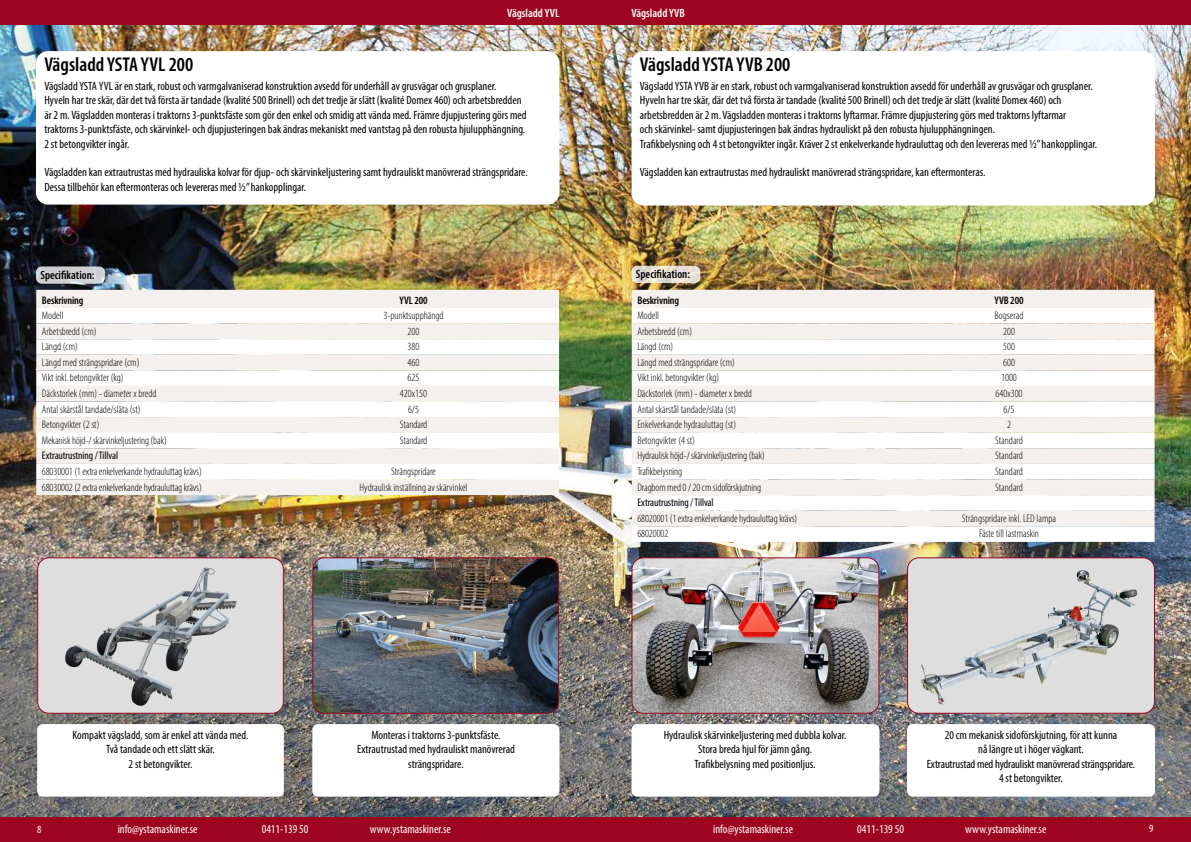
<style>
.page{position:relative;width:1191px;height:842px;background:#fff}
.page>*{position:absolute;margin:0;border:0;box-sizing:border-box;transform-origin:0 0}
.t1{font:600 condensed 20px "Myriad Pro";color:#000}
.t2{font:condensed 12px/14.4px "Myriad Pro";color:#000;text-align:center}
.t3{font:condensed 12px "Myriad Pro";color:#fff}
.t4{font:600 condensed 12px "Myriad Pro";color:#000}
.t5{font:600 condensed 12px "Myriad Pro";color:#fff}
.t6{font:300 condensed 11px "Myriad Pro";color:#000}
.t7{font:condensed 11px "Myriad Pro";letter-spacing:-.01em;color:#000}
.t8{font:600 condensed 11px "Myriad Pro";letter-spacing:-.01em;color:#000}
.t9{font:condensed 11px "Myriad Pro";color:#fff}
</style>
<div class="page">
<div style="left:0;top:816px;width:1191px;height:26px;background:#9d0520"></div>
<div style="left:0;top:0;width:1191px;height:26px;background:#9d0520"></div>
<img style="left:0;top:26px;width:1191px;height:790px">
<img style="left:313px;top:558px;width:245px;height:155px">
<div style="left:312px;top:557px;width:247px;height:157px;border:1px solid #9d0520;border-radius:11px"></div>
<img style="left:38px;top:558px;width:245px;height:155px">
<div style="left:37px;top:557px;width:247px;height:157px;border:1px solid #9d0520;border-radius:11px"></div>
<div style="left:312px;top:724px;width:247px;height:73px;background:#fff;border-radius:6px"></div>
<div style="left:37px;top:724px;width:247px;height:73px;background:#fff;border-radius:6px"></div>
<div style="left:36px;top:51px;width:523px;height:154px;background:#fff;border-radius:12px"></div>
<svg style="left:36px;top:266px;width:69px;height:18px"></svg>
<div style="left:36px;top:290px;width:523px;height:205px;background:#f4f0ee"></div>
<svg style="left:36px;top:308px;width:523px;height:171px"></svg>
<div style="left:631px;top:51px;width:524px;height:155px;background:#fff;border-radius:12px"></div>
<svg style="left:631px;top:266px;width:69px;height:17px"></svg>
<img style="left:632px;top:558px;width:247px;height:155px">
<div style="left:631px;top:557px;width:248px;height:157px;border:1px solid #9d0520;border-radius:11px"></div>
<img style="left:907px;top:558px;width:247px;height:155px">
<div style="left:907px;top:557px;width:248px;height:157px;border:1px solid #9d0520;border-radius:11px"></div>
<div style="left:631px;top:724px;width:248px;height:73px;background:#fff;border-radius:6px"></div>
<div style="left:907px;top:724px;width:248px;height:73px;background:#fff;border-radius:6px"></div>
<div style="left:632px;top:290px;width:522px;height:18px;background:#f4f0ee"></div>
<svg style="left:632px;top:308px;width:522px;height:234px"></svg>
<h1 class="t1" style="left:44px;top:52px;width:150px">Vägsladd YSTA YVL 200</h1>
<p class="t5" style="left:507px;top:5px;width:54px">Vägsladd YVL</p>
<p class="t2" style="left:44px;top:79px;width:484px;text-align:left">Vägsladd YSTA YVL är en stark, robust och varmgalvaniserad konstruktion avsedd för underhåll av grusvägar och grusplaner.<br>Hyveln har tre skär, där det två första är tandade (kvalité 500 Brinell) och det tredje är slätt (kvalité Domex 460) och arbetsbredden är 2 m. Vägsladden monteras i traktorns 3-punktsfäste som gör den enkel och smidig att vända med. Främre djupjustering görs med traktorns 3-punktsfäste, och skärvinkel- och djupjusteringen bak ändras mekaniskt med vantstag på den robusta hjulupphängning.<br>2 st betongvikter ingår.</p>
<p class="t2" style="left:44px;top:165px;width:485px;text-align:left">Vägsladden kan extrautrustas med hydrauliska kolvar för djup- och skärvinkeljustering samt hydrauliskt manövrerad strängspridare.<br>Dessa tillbehör kan eftermonteras och levereras med ½” hankopplingar.</p>
<p class="t4" style="left:40px;top:267px;width:56px">Specifikation:</p>
<p class="t8" style="left:42px;top:293px;width:43px">Beskrivning</p>
<p class="t8" style="left:399px;top:293px;width:30px">YVL 200</p>
<p class="t6" style="left:42px;top:309px;width:23px">Modell</p>
<p class="t6" style="left:383px;top:309px;width:62px">3-punktsupphängd</p>
<p class="t6" style="left:42px;top:324px;width:56px">Arbetsbredd (cm)</p>
<p class="t6" style="left:407px;top:324px;width:13px">200</p>
<p class="t6" style="left:42px;top:340px;width:37px">Längd (cm)</p>
<p class="t6" style="left:407px;top:340px;width:13px">380</p>
<p class="t6" style="left:42px;top:356px;width:99px">Längd med strängspridare (cm)</p>
<p class="t6" style="left:407px;top:356px;width:13px">460</p>
<p class="t6" style="left:42px;top:371px;width:83px">Vikt inkl. betongvikter (kg)</p>
<p class="t6" style="left:407px;top:371px;width:13px">625</p>
<p class="t6" style="left:42px;top:387px;width:116px">Däckstorlek (mm) - diameter x bredd</p>
<p class="t6" style="left:400px;top:387px;width:29px">420x150</p>
<p class="t6" style="left:42px;top:402px;width:100px">Antal skärstål tandade/släta (st)</p>
<p class="t6" style="left:408px;top:402px;width:13px">6/5</p>
<p class="t6" style="left:42px;top:418px;width:59px">Betongvikter (2 st)</p>
<p class="t6" style="left:400px;top:418px;width:29px">Standard</p>
<p class="t6" style="left:42px;top:434px;width:126px">Mekanisk höjd-/ skärvinkeljustering (bak)</p>
<p class="t6" style="left:400px;top:434px;width:29px">Standard</p>
<p class="t7" style="left:42px;top:449px;width:78px">Extrautrustning / Tillval</p>
<p class="t6" style="left:42px;top:465px;width:161px">68030001 (1 extra enkelverkande hydrauluttag krävs)</p>
<p class="t6" style="left:391px;top:465px;width:46px">Strängspridare</p>
<p class="t6" style="left:42px;top:480px;width:161px">68030002 (2 extra enkelverkande hydrauluttag krävs)</p>
<p class="t6" style="left:359px;top:480px;width:109px">Hydraulisk inställning av skärvinkel</p>
<p class="t5" style="left:631px;top:5px;width:55px">Vägsladd YVB</p>
<h1 class="t1" style="left:640px;top:52px;width:152px">Vägsladd YSTA YVB 200</h1>
<p class="t2" style="left:640px;top:79px;width:459px;text-align:left">Vägsladd YSTA YVB är en stark, robust och varmgalvaniserad konstruktion avsedd för underhåll av grusvägar och grusplaner.<br>Hyveln har tre skär, där det två första är tandade (kvalité 500 Brinell) och det tredje är slätt (kvalité Domex 460) och arbetsbredden är 2 m. Vägsladden monteras i traktorns lyftarmar. Främre djupjustering görs med traktorns lyftarmar<br>och skärvinkel- samt djupjusteringen bak ändras hydrauliskt på den robusta hjulupphängningen.<br>Trafikbelysning och 4 st betongvikter ingår. Kräver 2 st enkelverkande hydrauluttag och den levereras med ½” hankopplingar.</p>
<p class="t2" style="left:640px;top:165px;width:347px">Vägsladden kan extrautrustas med hydrauliskt manövrerad strängspridare, kan eftermonteras.</p>
<p class="t4" style="left:636px;top:266px;width:56px">Specifikation:</p>
<p class="t8" style="left:637px;top:293px;width:43px">Beskrivning</p>
<p class="t8" style="left:994px;top:293px;width:31px">YVB 200</p>
<p class="t6" style="left:637px;top:309px;width:23px">Modell</p>
<p class="t6" style="left:994px;top:309px;width:30px">Bogserad</p>
<p class="t6" style="left:637px;top:324px;width:56px">Arbetsbredd (cm)</p>
<p class="t6" style="left:1003px;top:324px;width:13px">200</p>
<p class="t6" style="left:637px;top:340px;width:37px">Längd (cm)</p>
<p class="t6" style="left:1003px;top:340px;width:13px">500</p>
<p class="t6" style="left:637px;top:356px;width:99px">Längd med strängspridare (cm)</p>
<p class="t6" style="left:1003px;top:356px;width:13px">600</p>
<p class="t6" style="left:637px;top:371px;width:83px">Vikt inkl. betongvikter (kg)</p>
<p class="t6" style="left:1001px;top:371px;width:17px">1000</p>
<p class="t6" style="left:637px;top:387px;width:116px">Däckstorlek (mm) - diameter x bredd</p>
<p class="t6" style="left:995px;top:387px;width:29px">640x300</p>
<p class="t6" style="left:637px;top:402px;width:100px">Antal skärstål tandade/släta (st)</p>
<p class="t6" style="left:1003px;top:402px;width:13px">6/5</p>
<p class="t6" style="left:637px;top:418px;width:100px">Enkelverkande hydrauluttag (st)</p>
<p class="t6" style="left:1007px;top:418px;width:5px">2</p>
<p class="t6" style="left:637px;top:434px;width:59px">Betongvikter (4 st)</p>
<p class="t6" style="left:995px;top:434px;width:29px">Standard</p>
<p class="t6" style="left:637px;top:449px;width:129px">Hydraulisk höjd-/ skärvinkeljustering (bak)</p>
<p class="t6" style="left:995px;top:449px;width:29px">Standard</p>
<p class="t6" style="left:637px;top:465px;width:46px">Trafikbelysning</p>
<p class="t6" style="left:995px;top:465px;width:29px">Standard</p>
<p class="t6" style="left:637px;top:480px;width:125px">Dragbom med 0 / 20 cm sidoförskjutning</p>
<p class="t6" style="left:995px;top:480px;width:29px">Standard</p>
<p class="t7" style="left:637px;top:496px;width:78px">Extrautrustning / Tillval</p>
<p class="t6" style="left:637px;top:512px;width:161px">68020001 (1 extra enkelverkande hydrauluttag krävs)</p>
<p class="t6" style="left:962px;top:512px;width:96px">Strängspridare inkl. LED lampa</p>
<p class="t6" style="left:637px;top:527px;width:32px">68020002</p>
<p class="t6" style="left:979px;top:527px;width:61px">Fäste till lastmaskin</p>
<p class="t2" style="left:73px;top:728px;width:177px">Kompakt vägsladd, som är enkel att vända med.<br>Två tandade och ett slätt skär.<br>2 st betongvikter.</p>
<p class="t2" style="left:357px;top:728px;width:159px">Monteras i traktorns 3-punktsfäste.<br>Extrautrustad med hydrauliskt manövrerad strängspridare.</p>
<p class="t2" style="left:664px;top:728px;width:184px">Hydraulisk skärvinkeljustering med dubbla kolvar.<br>Stora breda hjul för jämn gång.<br>Trafikbelysning med positionljus.</p>
<p class="t2" style="left:926px;top:728px;width:210px">20 cm mekanisk sidoförskjutning, för att kunna<br>nå längre ut i höger vägkant.<br>Extrautrustad med hydrauliskt manövrerad strängspridare.<br>4 st betongvikter.</p>
<p class="t9" style="left:37px;top:822px;width:6px">8</p>
<p class="t3" style="left:118px;top:821px;width:81px">info@ystamaskiner.se</p>
<p class="t3" style="left:262px;top:821px;width:48px">0411-139 50</p>
<p class="t3" style="left:370px;top:821px;width:83px">www.ystamaskiner.se</p>
<p class="t3" style="left:713px;top:821px;width:81px">info@ystamaskiner.se</p>
<p class="t3" style="left:857px;top:821px;width:48px">0411-139 50</p>
<p class="t3" style="left:965px;top:821px;width:83px">www.ystamaskiner.se</p>
<p class="t9" style="left:1149px;top:822px;width:6px">9</p>
</div>
